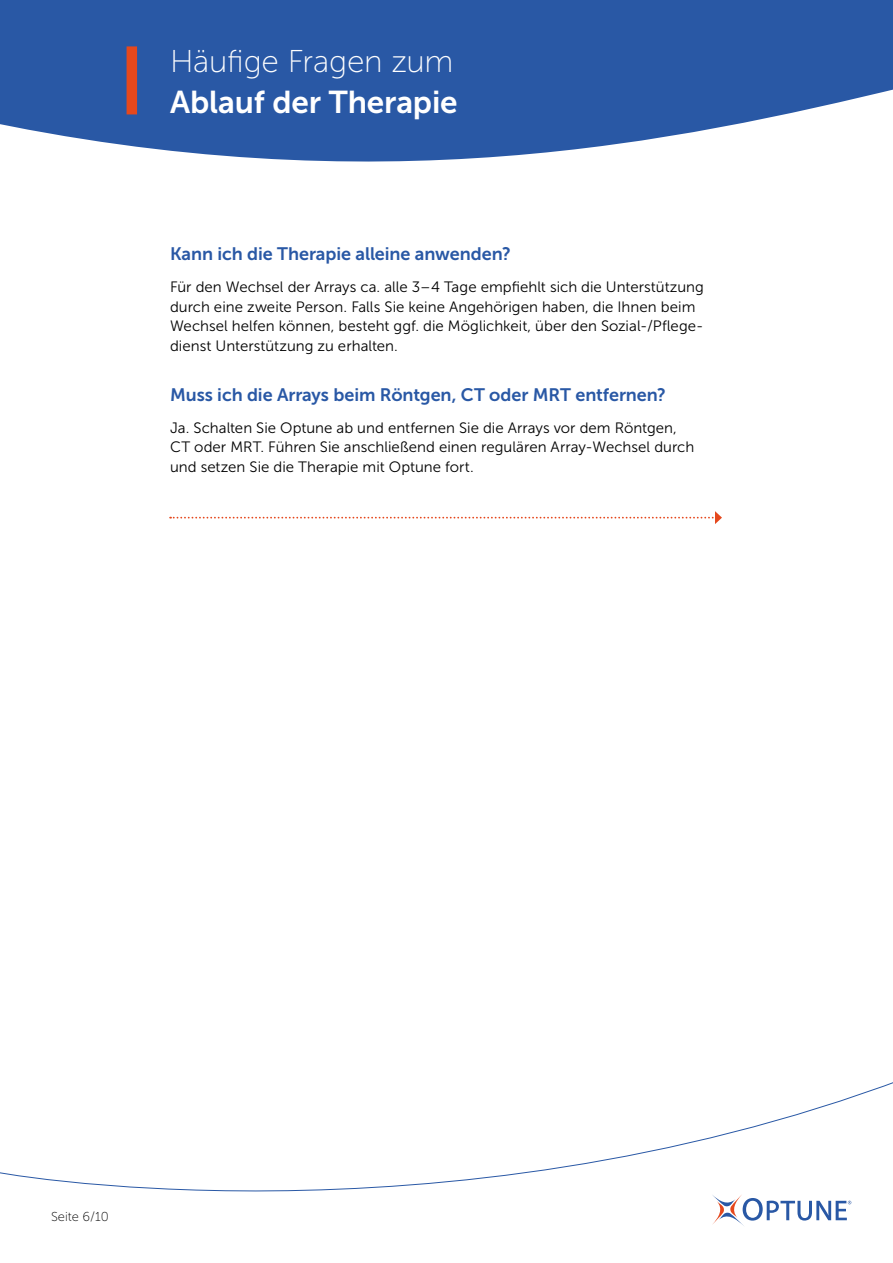
<style>
.page{position:relative;width:893px;height:1263px;background:#fff}
.page>*{position:absolute;margin:0;border:0;box-sizing:border-box;transform-origin:0 0}
.t1{font:31.5px "Museo Sans 700";letter-spacing:-.005em;color:#fff}
.t2{font:31.5px "Museo Sans 100";letter-spacing:-.005em;color:#fff}
.t3{font:18px "Museo Sans 700";letter-spacing:-.005em;color:#2958a5}
.t4{font:15px/19.5px "Museo Sans 300";letter-spacing:.005em;color:#000}
.t5{font:12.9px "Museo Sans 100";color:#000}
</style>
<div class="page">
<svg style="left:170px;top:511px;width:552px;height:13px"></svg>
<svg style="left:0;top:1082px;width:893px;height:122px"></svg>
<svg style="left:0;top:0;width:893px;height:162px;fill:#2958a5"></svg>
<div style="left:127px;top:46px;width:10px;height:68px;background:#e5481d"></div>
<svg style="left:712px;top:1194px;width:139px;height:32px"></svg>
<h1 class="t2" style="left:170px;top:44px;width:285px">Häufige Fragen zum</h1>
<h1 class="t1" style="left:170px;top:84px;width:289px">Ablauf der Therapie</h1>
<p class="t3" style="left:170px;top:244px;width:342px">Kann ich die Therapie alleine anwenden?</p>
<p class="t4" style="left:170px;top:278px;width:535px">Für den Wechsel der Arrays ca. alle 3–4 Tage empfiehlt sich die Unterstützung durch eine zweite Person. Falls Sie keine Angehörigen haben, die Ihnen beim Wechsel helfen können, besteht ggf. die Möglichkeit, über den Sozial-/Pflege&shy;dienst Unterstützung zu erhalten.</p>
<p class="t3" style="left:170px;top:384px;width:497px">Muss ich die Arrays beim Röntgen, CT oder MRT entfernen?</p>
<p class="t4" style="left:170px;top:418px;width:526px">Ja. Schalten Sie Optune ab und entfernen Sie die Arrays vor dem Röntgen,<br>CT oder MRT. Führen Sie anschließend einen regulären Array-Wechsel durch und setzen Sie die Therapie mit Optune fort.</p>
<p class="t5" style="left:51px;top:1209px;width:59px">Seite 6/10</p>
</div>
